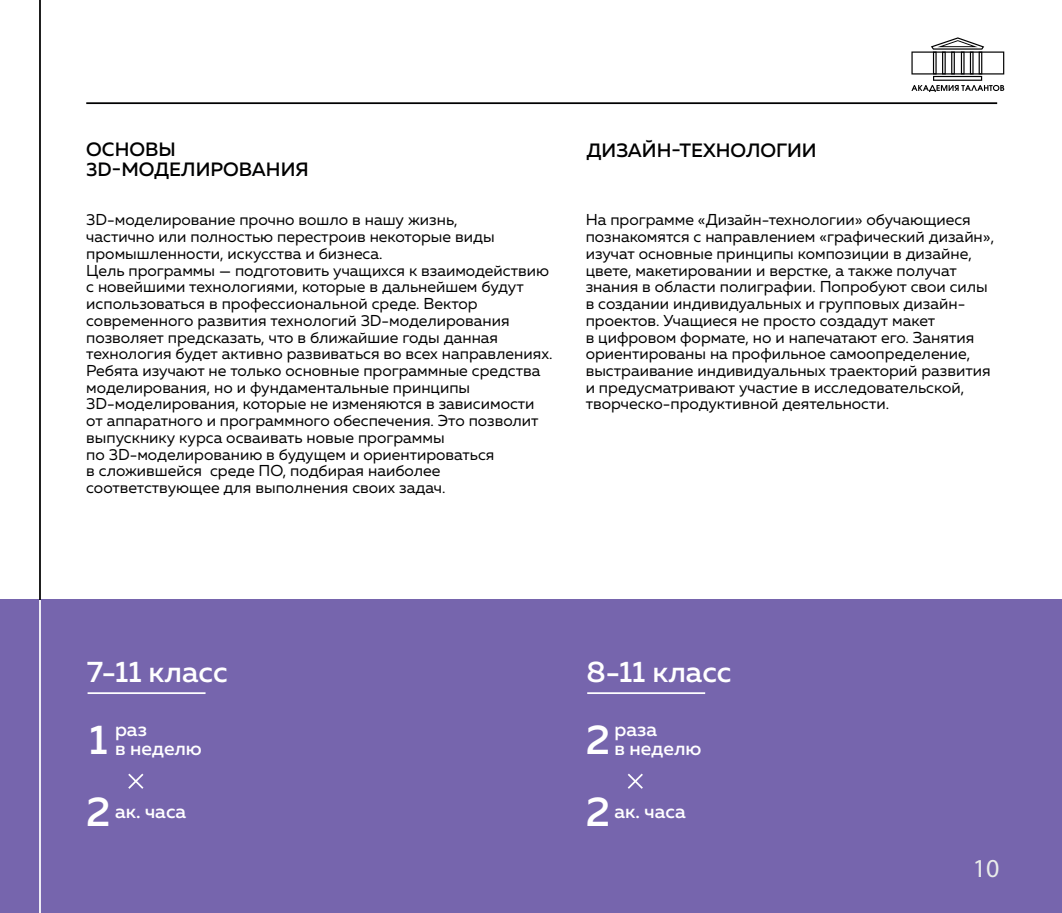
<style>
.page{position:relative;width:1062px;height:913px;background:#fff}
.page>*{position:absolute;margin:0;border:0;box-sizing:border-box;transform-origin:0 0}
.t1{font:500 41.48px "Muller";color:#fff}
.t2{font:500 29.57px "Muller";color:#fff}
.t3{font:25.9px "Myriad Pro";color:#e9ecea}
.t4{font:500 19.25px/19.2px "Muller";color:#000001}
.t5{font:500 19.25px/19.2px "Muller";color:#fff}
.t6{font:15.75px/16.8px "Muller";color:#000001}
.s1{font-size:41.48px}
</style>
<div class="page">
<div style="left:0;top:600px;width:1062px;height:313px;background:#7665ad"></div>
<hr style="left:39px;top:0;width:2px;height:600px;background:#000001">
<hr style="left:86px;top:102px;width:911px;height:2px;background:#000001">
<svg style="left:933px;top:76px;width:49px;height:5px"></svg>
<svg style="left:911px;top:37px;width:93px;height:38px"></svg>
<svg style="left:911px;top:85px;width:93px;height:7px"></svg>
<hr style="left:88px;top:692px;width:117px;height:2px;background:#fff">
<hr style="left:587px;top:692px;width:118px;height:2px;background:#fff">
<svg style="left:627px;top:773px;width:16px;height:16px"></svg>
<svg style="left:128px;top:773px;width:16px;height:16px"></svg>
<hr style="left:39px;top:600px;width:2px;height:313px;background:#fff">
<p class="t4" style="left:86px;top:140px;width:224px">ОСНОВЫ<br>3D-МОДЕЛИРОВАНИЯ</p>
<p class="t6" style="left:86px;top:211px;width:468px">3D-моделирование прочно вошло в нашу жизнь,<br>частично или полностью перестроив некоторые виды промышленности, искусства и бизнеса.<br>Цель программы — подготовить учащихся к взаимодействию с новейшими технологиями, которые в дальнейшем будут использоваться в профессиональной среде. Вектор современного развития технологий 3D-моделирования позволяет предсказать, что в ближайшие годы данная технология будет активно развиваться во всех направлениях.<br>Ребята изучают не только основные программные средства моделирования, но и фундаментальные принципы 3D-моделирования, которые не изменяются в зависимости от аппаратного и программного обеспечения. Это позволит выпускнику курса осваивать новые программы<br>по 3D-моделированию в будущем и ориентироваться<br>в сложившейся среде ПО, подбирая наиболее соответствующее для выполнения своих задач.</p>
<p class="t4" style="left:586px;top:140px;width:232px">ДИЗАЙН-ТЕХНОЛОГИИ</p>
<p class="t6" style="left:586px;top:211px;width:410px">На программе «Дизайн-технологии» обучающиеся познакомятся с направлением «графический дизайн», изучат основные принципы композиции в дизайне, цвете, макетировании и верстке, а также получат знания в области полиграфии. Попробуют свои силы в создании индивидуальных и групповых дизайн&shy;проектов. Учащиеся не просто создадут макет<br>в цифровом формате, но и напечатают его. Занятия ориентированы на профильное самоопределение, выстраивание индивидуальных траекторий развития и предусматривают участие в исследовательской, творческо-продуктивной деятельности.</p>
<h2 class="t2" style="left:87px;top:653px;width:142px">7-11 класс</h2>
<h2 class="t2" style="left:586px;top:653px;width:147px">8-11 класс</h2>
<h1 class="t1" style="left:89px;top:714px;width:20px">1</h1>
<p class="t5" style="left:115px;top:719px;width:88px">раз<br>в неделю</p>
<h1 class="t1" style="left:586px;top:714px;width:26px">2</h1>
<p class="t5" style="left:614px;top:719px;width:88px">раза<br>в неделю</p>
<p class="t5" style="left:86px;top:801px;width:101px"><span class="s1">2</span> ак. часа</p>
<p class="t5" style="left:586px;top:801px;width:101px"><span class="s1">2</span> ак. часа</p>
<h3 class="t3" style="left:972px;top:852px;width:28px">10</h3>
</div>
